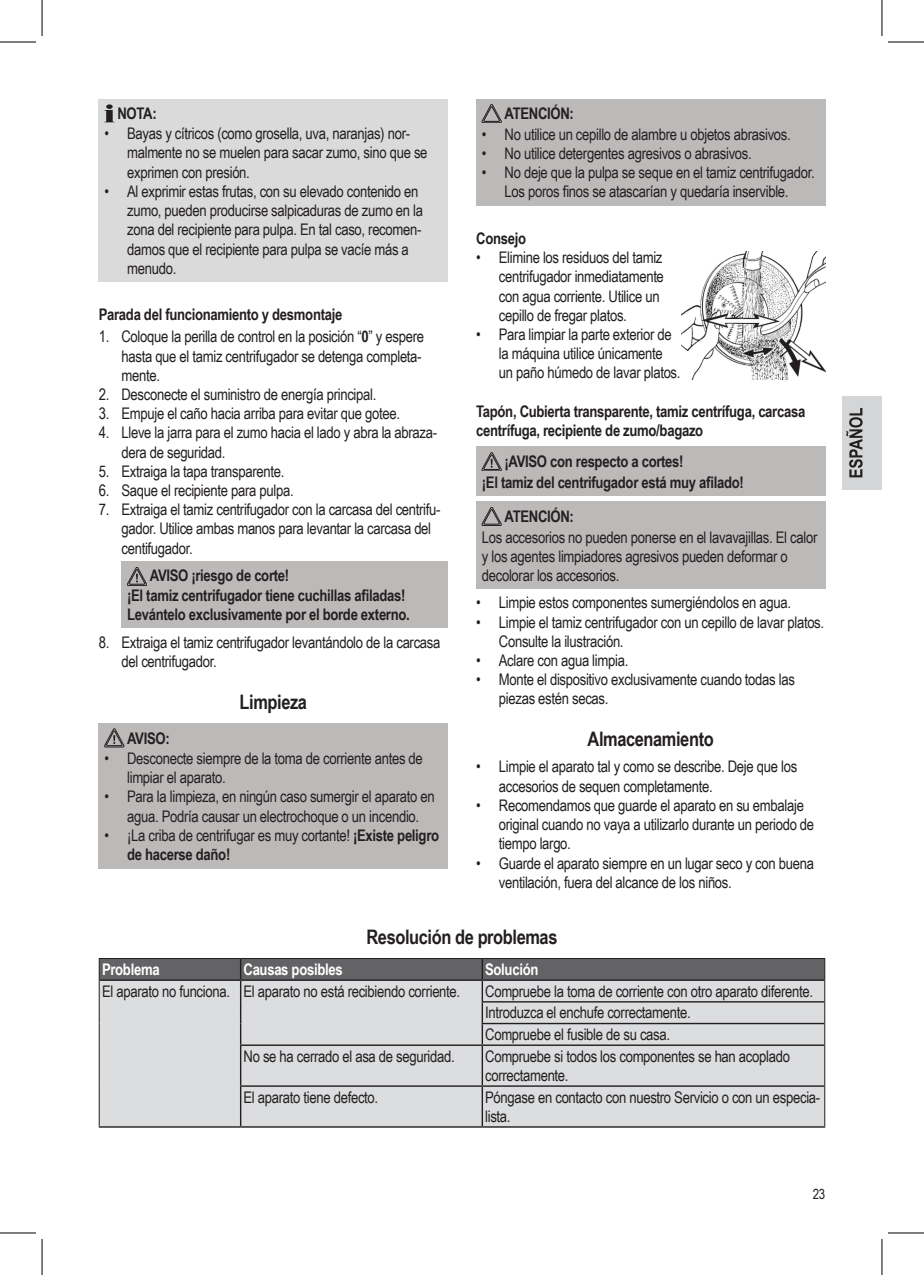
<style>
.page{position:relative;width:924px;height:1275px;background:#fff}
.page>*{position:absolute;margin:0;border:0;box-sizing:border-box;transform-origin:0 0}
.t1{font:700 20px "Arial Narrow";letter-spacing:-.02em;color:#231f20}
.t2{font:16px/19.2px "Arial Narrow";letter-spacing:-.02em;color:#231f20}
.t3{font:700 16px/19.4px "Arial Narrow";letter-spacing:-.02em;color:#231f20}
.t4{font:700 16px "Arial Narrow";letter-spacing:-.02em;color:#fff}
.t5{font:14px "Arial Narrow";color:#231f20}
.s1{font-weight:700}
</style>
<div class="page">
<div style="left:841px;top:396px;width:40px;height:93px;background:#d4d5d7"></div>
<svg style="left:846px;top:408px;width:16px;height:69px"></svg>
<div style="left:99px;top:99px;width:348px;height:183px;background:#dbdada"></div>
<svg style="left:104px;top:104px;width:10px;height:18px"></svg>
<div style="left:121px;top:561px;width:326px;height:67px;background:#bbbab9"></div>
<svg style="left:127px;top:567px;width:20px;height:18px"></svg>
<div style="left:99px;top:723px;width:348px;height:145px;background:#bbbab9"></div>
<svg style="left:104px;top:728px;width:20px;height:19px"></svg>
<div style="left:476px;top:99px;width:348px;height:106px;background:#bbbab9"></div>
<svg style="left:481px;top:104px;width:20px;height:19px"></svg>
<div style="left:476px;top:447px;width:348px;height:49px;background:#bbbab9"></div>
<svg style="left:481px;top:452px;width:20px;height:19px"></svg>
<div style="left:476px;top:501px;width:348px;height:88px;background:#bbbab9"></div>
<svg style="left:481px;top:507px;width:20px;height:18px"></svg>
<img style="left:681px;top:251px;width:143px;height:129px">
<div style="left:100px;top:1045px;width:724px;height:81px;background:#dcdddf"></div>
<hr style="left:240px;top:1044px;width:242px;height:2px;background:#231f20">
<hr style="left:240px;top:1046px;width:1px;height:39px;background:#231f20">
<hr style="left:482px;top:1044px;width:342px;height:2px;background:#231f20">
<hr style="left:481px;top:1046px;width:2px;height:39px;background:#231f20">
<hr style="left:240px;top:1085px;width:242px;height:1px;background:#231f20">
<hr style="left:240px;top:1086px;width:1px;height:40px;background:#231f20">
<hr style="left:482px;top:1085px;width:342px;height:1px;background:#231f20">
<hr style="left:481px;top:1086px;width:2px;height:40px;background:#231f20">
<hr style="left:99px;top:1126px;width:141px;height:1px;background:#231f20">
<hr style="left:240px;top:1126px;width:242px;height:1px;background:#231f20">
<hr style="left:482px;top:1126px;width:342px;height:1px;background:#231f20">
<svg style="left:99px;top:958px;width:726px;height:87px;background:#b5b6b8"></svg>
<hr style="left:99px;top:1045px;width:1px;height:41px;background:#231f20">
<hr style="left:824px;top:1045px;width:1px;height:41px;background:#231f20">
<hr style="left:99px;top:1086px;width:1px;height:40px;background:#231f20">
<hr style="left:824px;top:1086px;width:1px;height:40px;background:#231f20">
<svg style="left:0;top:41px;width:36px;height:1px"></svg>
<svg style="left:888px;top:41px;width:35px;height:1px"></svg>
<svg style="left:0;top:1233px;width:36px;height:1px"></svg>
<svg style="left:888px;top:1233px;width:35px;height:1px"></svg>
<svg style="left:41px;top:0;width:1px;height:36px"></svg>
<svg style="left:41px;top:1239px;width:1px;height:36px"></svg>
<svg style="left:882px;top:0;width:1px;height:36px"></svg>
<svg style="left:882px;top:1239px;width:1px;height:36px"></svg>
<hr style="left:0;top:42px;width:36px;height:1px;background:#000">
<hr style="left:887px;top:42px;width:36px;height:1px;background:#000">
<hr style="left:0;top:1232px;width:36px;height:1px;background:#000">
<hr style="left:887px;top:1232px;width:36px;height:1px;background:#000">
<hr style="left:42px;top:0;width:1px;height:36px;background:#000">
<hr style="left:42px;top:1239px;width:1px;height:36px;background:#000">
<hr style="left:881px;top:0;width:1px;height:36px;background:#000">
<hr style="left:881px;top:1239px;width:1px;height:36px;background:#000">
<p class="t3" style="left:504px;top:103px;width:71px">ATENCIÓN:</p>
<p class="t2" style="left:481px;top:124px;width:310px">• No utilice un cepillo de alambre u objetos abrasivos.</p>
<p class="t2" style="left:481px;top:143px;width:271px">• No utilice detergentes agresivos o abrasivos.</p>
<p class="t2" style="left:481px;top:162px;width:334px;text-align:center">• No deje que la pulpa se seque en el tamiz centrifugador.<br>Los poros finos se atascarían y quedaría inservible.</p>
<p class="t3" style="left:476px;top:228px;width:51px">Consejo</p>
<p class="t2" style="left:498px;top:247px;width:166px;text-indent:-23px">• Elimine los residuos del tamiz centrifugador inmediatamente con agua corriente. Utilice un cepillo de fregar platos.</p>
<p class="t2" style="left:498px;top:324px;width:183px;text-indent:-23px">• Para limpiar la parte exterior de la máquina utilice únicamente un paño húmedo de lavar platos.</p>
<p class="t3" style="left:476px;top:401px;width:330px">Tapón, Cubierta transparente, tamiz centrífuga, carcasa centrífuga, recipiente de zumo/bagazo</p>
<p class="t3" style="left:481px;top:451px;width:263px;line-height:20.4px;text-indent:23px">¡AVISO con respecto a cortes!<br>¡El tamiz del centrifugador está muy afilado!</p>
<p class="t3" style="left:504px;top:506px;width:71px">ATENCIÓN:</p>
<p class="t2" style="left:481px;top:527px;width:337px">Los accesorios no pueden ponerse en el lavavajillas. El calor y los agentes limpiadores agresivos pueden deformar o decolorar los accesorios.</p>
<p class="t2" style="left:476px;top:592px;width:316px">• Limpie estos componentes sumergiéndolos en agua.</p>
<p class="t2" style="left:498px;top:612px;width:327px;text-indent:-23px">• Limpie el tamiz centrifugador con un cepillo de lavar platos.<br>Consulte la ilustración.</p>
<p class="t2" style="left:476px;top:650px;width:154px">• Aclare con agua limpia.</p>
<p class="t2" style="left:498px;top:669px;width:297px;text-indent:-23px">• Monte el dispositivo exclusivamente cuando todas las piezas estén secas.</p>
<p class="t1" style="left:587px;top:724px;width:128px">Almacenamiento</p>
<p class="t2" style="left:498px;top:756px;width:300px;text-indent:-23px">• Limpie el aparato tal y como se describe. Deje que los accesorios de sequen completamente.</p>
<p class="t2" style="left:498px;top:795px;width:317px;text-indent:-23px">• Recomendamos que guarde el aparato en su embalaje original cuando no vaya a utilizarlo durante un periodo de tiempo largo.</p>
<p class="t2" style="left:498px;top:852px;width:316px;text-indent:-23px">• Guarde el aparato siempre en un lugar seco y con buena ventilación, fuera del alcance de los niños.</p>
<p class="t1" style="left:366px;top:921px;width:192px">Resolución de problemas</p>
<p class="t3" style="left:117px;top:103px;width:41px">NOTA:</p>
<p class="t2" style="left:127px;top:123px;width:302px;text-indent:-23px">• Bayas y cítricos (como grosella, uva, naranjas) nor&shy;malmente no se muelen para sacar zumo, sino que se exprimen con presión.</p>
<p class="t2" style="left:127px;top:181px;width:297px;text-indent:-23px">• Al exprimir estas frutas, con su elevado contenido en zumo, pueden producirse salpicaduras de zumo en la zona del recipiente para pulpa. En tal caso, recomen&shy;damos que el recipiente para pulpa se vacíe más a menudo.</p>
<p class="t3" style="left:99px;top:304px;width:245px">Parada del funcionamiento y desmontaje</p>
<p class="t2" style="left:121px;top:326px;width:304px;text-indent:-23px">1. Coloque la perilla de control en la posición “<span class="s1">0</span>” y espere hasta que el tamiz centrifugador se detenga completa&shy;mente.</p>
<p class="t2" style="left:99px;top:384px;width:279px">2. Desconecte el suministro de energía principal.</p>
<p class="t2" style="left:99px;top:403px;width:302px">3. Empuje el caño hacia arriba para evitar que gotee.</p>
<p class="t2" style="left:121px;top:422px;width:317px;text-indent:-23px">4. Lleve la jarra para el zumo hacia el lado y abra la abraza&shy;dera de seguridad.</p>
<p class="t2" style="left:99px;top:461px;width:187px">5. Extraiga la tapa transparente.</p>
<p class="t2" style="left:99px;top:480px;width:196px">6. Saque el recipiente para pulpa.</p>
<p class="t2" style="left:121px;top:499px;width:320px;text-indent:-23px">7. Extraiga el tamiz centrifugador con la carcasa del centrifu&shy;gador. Utilice ambas manos para levantar la carcasa del centifugador.</p>
<p class="t3" style="left:127px;top:565px;width:284px;text-indent:23px">AVISO ¡riesgo de corte!<br>¡El tamiz centrifugador tiene cuchillas afiladas!<br>Levántelo exclusivamente por el borde externo.</p>
<p class="t2" style="left:121px;top:632px;width:320px;text-indent:-23px">8. Extraiga el tamiz centrifugador levantándolo de la carcasa del centrifugador.</p>
<p class="t1" style="left:239px;top:686px;width:69px">Limpieza</p>
<p class="t3" style="left:127px;top:727px;width:44px">AVISO:</p>
<p class="t2" style="left:127px;top:748px;width:297px;text-indent:-23px">• Desconecte siempre de la toma de corriente antes de limpiar el aparato.</p>
<p class="t2" style="left:104px;top:786px;width:331px;text-align:center">• Para la limpieza, en ningún caso sumergir el aparato en agua. Podría causar un electrochoque o un incendio.</p>
<p class="t2" style="left:127px;top:825px;width:313px;text-indent:-23px">• ¡La criba de centrifugar es muy cortante! <span class="s1">¡Existe peligro de hacerse daño!</span></p>
<p class="t4" style="left:102px;top:957px;width:59px">Problema</p>
<p class="t4" style="left:243px;top:957px;width:101px">Causas posibles</p>
<p class="t4" style="left:485px;top:957px;width:55px">Solución</p>
<p class="t2" style="left:102px;top:981px;width:359px">El aparato no funciona. El aparato no está recibiendo corriente.</p>
<p class="t2" style="left:485px;top:979px;width:329px;line-height:21.6px">Compruebe la toma de corriente con otro aparato diferente.<br>Introduzca el enchufe correctamente.<br>Compruebe el fusible de su casa.</p>
<p class="t2" style="left:243px;top:1046px;width:212px">No se ha cerrado el asa de seguridad.</p>
<p class="t2" style="left:485px;top:1046px;width:306px">Compruebe si todos los componentes se han acoplado correctamente.</p>
<p class="t2" style="left:243px;top:1086px;width:136px">El aparato tiene defecto.</p>
<p class="t2" style="left:485px;top:1086px;width:336px">Póngase en contacto con nuestro Servicio o con un especia&shy;lista.</p>
<p class="t5" style="left:812px;top:1183px;width:14px">23</p>
</div>
